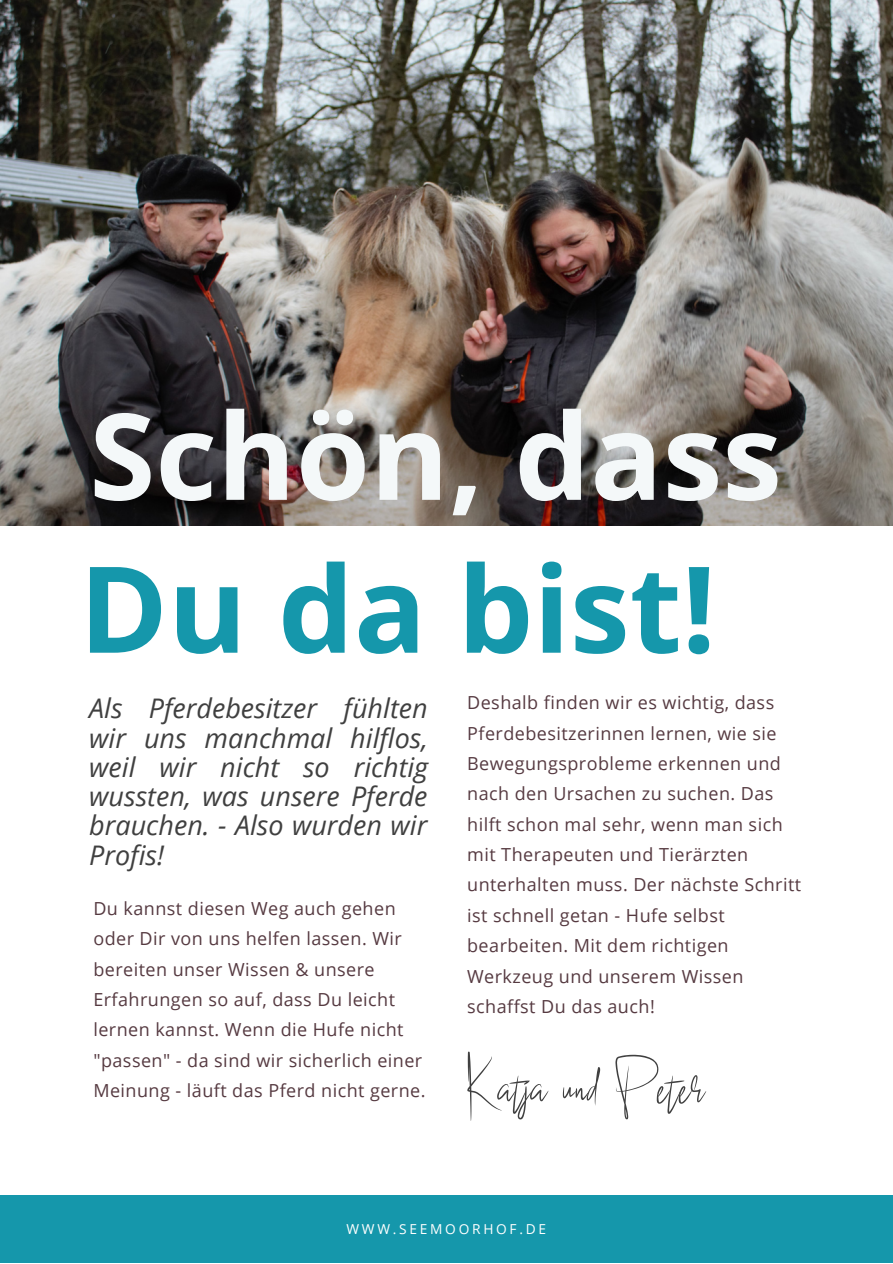
<style>
.page{position:relative;width:893px;height:1264px;background:#fff}
.page>*{position:absolute;margin:0;border:0;box-sizing:border-box;transform-origin:0 0}
.t1{font:700 119.85px "Open Sans";color:#f4f8f9}
.t2{font:700 119.85px "Open Sans";color:#1597ab}
.t3{font:76.5px "Black Singature";color:#404040}
.t4{font:italic 27px/29.2px "Open Sans";color:#404040;text-align:justify}
.t5{font:18px/30.3px "Open Sans";letter-spacing:.025em;color:#563a41}
.t6{font:13.65px "Open Sans";letter-spacing:.2em;color:#fff}
</style>
<div class="page">
<div style="left:0;top:1195px;width:892px;height:67px;background:#1597ab"></div>
<img style="left:0;top:0;width:892px;height:525px">
<h1 class="t1" style="left:89px;top:372px;width:694px">Schön, dass</h1>
<h1 class="t2" style="left:79px;top:524px;width:638px">Du da bist!</h1>
<h3 class="t4" style="left:89px;top:693px;width:340px">Als Pferdebesitzer fühlten wir uns manchmal hilflos, weil wir nicht so richtig wussten, was unsere Pferde brauchen. - Also wurden wir Profis!</h3>
<p class="t5" style="left:93px;top:892px;width:334px">Du kannst diesen Weg auch gehen oder Dir von uns helfen lassen. Wir bereiten unser Wissen &amp; unsere Erfahrungen so auf, dass Du leicht lernen kannst. Wenn die Hufe nicht "passen" - da sind wir sicherlich einer Meinung - läuft das Pferd nicht gerne.</p>
<p class="t5" style="left:467px;top:687px;width:335px">Deshalb finden wir es wichtig, dass<br>Pferdebesitzerinnen lernen, wie sie<br>Bewegungsprobleme erkennen und nach den Ursachen zu suchen. Das hilft schon mal sehr, wenn man sich mit Therapeuten und Tierärzten unterhalten muss. Der nächste Schritt ist schnell getan - Hufe selbst bearbeiten. Mit dem richtigen<br>Werkzeug und unserem Wissen schaffst Du das auch!</p>
<h2 class="t3" style="left:467px;top:1056px;width:240px">Katja und Peter</h2>
<p class="t6" style="left:346px;top:1219px;width:201px">WWW.SEEMOORHOF.DE</p>
</div>
